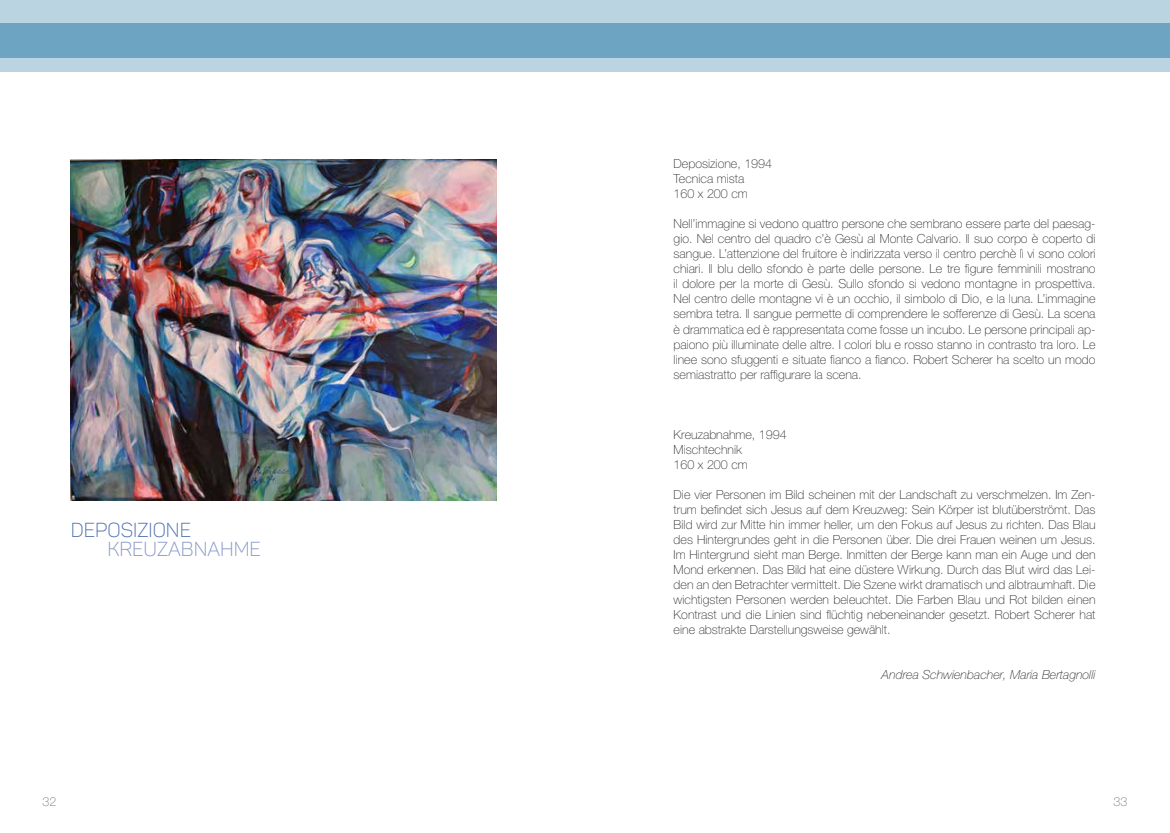
<style>
.page{position:relative;width:1170px;height:833px;background:#fff}
.page>*{position:absolute;margin:0;border:0;box-sizing:border-box;transform-origin:0 0}
.t1{font:20px "Panton Light Caps";color:#8798c8}
.t2{font:20px "Panton Light Caps";color:#4f71b0}
.t3{font:100 12.5px/15px "Helvetica Neue LT Pro";color:#2d2c2e}
.t4{font:italic 100 12.5px "Helvetica Neue LT Pro";color:#2d2c2e}
.t5{font:100 12.5px "Helvetica Neue LT Pro";color:#747577}
</style>
<div class="page">
<div style="left:0;top:0;width:1169px;height:72px;background:#bad4e2"></div>
<div style="left:0;top:23px;width:1169px;height:34px;background:#6ca4c1"></div>
<img style="left:71px;top:159px;width:425px;height:341px">
<h1 class="t2" style="left:71px;top:518px;width:122px">DEPOSIZIONE</h1>
<h1 class="t1" style="left:107px;top:537px;width:155px">KREUZABNAHME</h1>
<p class="t3" style="left:673px;top:156px;width:100px">Deposizione, 1994<br>Tecnica mista<br>160 x 200 cm</p>
<p class="t3" style="left:673px;top:216px;width:423px;text-align:justify">Nell’immagine si vedono quattro persone che sembrano essere parte del paesag&shy;gio. Nel centro del quadro c’è Gesù al Monte Calvario. Il suo corpo è coperto di sangue. L’attenzione del fruitore è indirizzata verso il centro perchè lì vi sono colori chiari. Il blu dello sfondo è parte delle persone. Le tre figure femminili mostrano il dolore per la morte di Gesù. Sullo sfondo si vedono montagne in prospettiva.<br>Nel centro delle montagne vi è un occhio, il simbolo di Dio, e la luna. L’immagine sembra tetra. Il sangue permette di comprendere le sofferenze di Gesù. La scena è drammatica ed è rappresentata come fosse un incubo. Le persone principali ap&shy;paiono più illuminate delle altre. I colori blu e rosso stanno in contrasto tra loro. Le linee sono sfuggenti e situate fianco a fianco. Robert Scherer ha scelto un modo semiastratto per raffigurare la scena.</p>
<p class="t3" style="left:673px;top:426px;width:115px">Kreuzabnahme, 1994<br>Mischtechnik<br>160 x 200 cm</p>
<p class="t3" style="left:673px;top:486px;width:423px;text-align:justify">Die vier Personen im Bild scheinen mit der Landschaft zu verschmelzen. Im Zen&shy;trum befindet sich Jesus auf dem Kreuzweg: Sein Körper ist blutüberströmt. Das Bild wird zur Mitte hin immer heller, um den Fokus auf Jesus zu richten. Das Blau des Hintergrundes geht in die Personen über. Die drei Frauen weinen um Jesus.<br>Im Hintergrund sieht man Berge. Inmitten der Berge kann man ein Auge und den Mond erkennen. Das Bild hat eine düstere Wirkung. Durch das Blut wird das Lei&shy;den an den Betrachter vermittelt. Die Szene wirkt dramatisch und albtraumhaft. Die wichtigsten Personen werden beleuchtet. Die Farben Blau und Rot bilden einen Kontrast und die Linien sind flüchtig nebeneinander gesetzt. Robert Scherer hat eine abstrakte Darstellungsweise gewählt.</p>
<p class="t4" style="left:881px;top:667px;width:215px">Andrea Schwienbacher, Maria Bertagnolli</p>
<p class="t5" style="left:43px;top:795px;width:15px">32</p>
<p class="t5" style="left:1113px;top:795px;width:15px">33</p>
</div>
